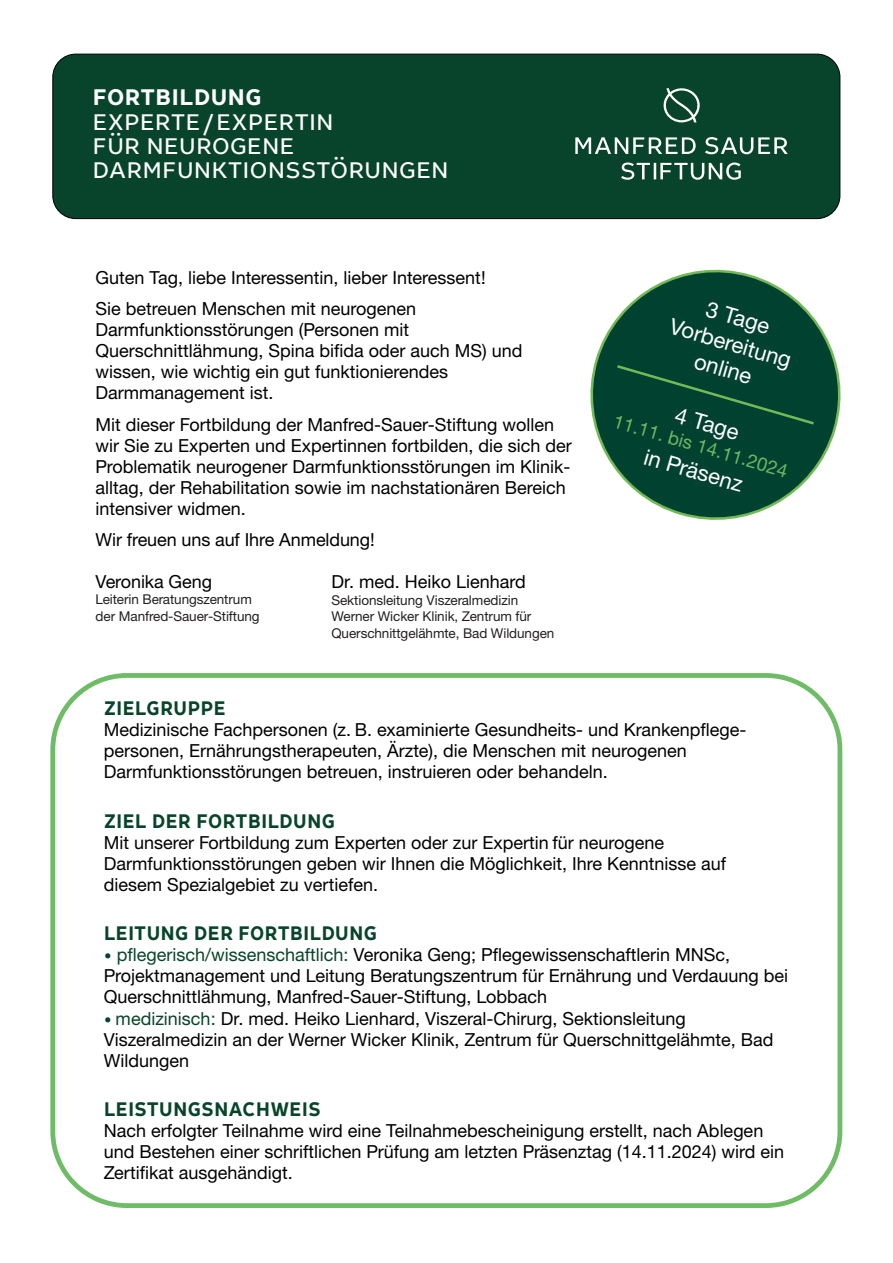
<style>
.page{position:relative;width:893px;height:1263px;background:#fff}
.page>*{position:absolute;margin:0;border:0;box-sizing:border-box;transform-origin:0 0}
.t1{font:24.15px/24.2px "Leto Text Sans";color:#fff;scale:1.06 1}
.t2{font:700 24.15px "Leto Text Sans";color:#fff;scale:1.06 1}
.t3{font:22.05px/26.5px "Helvetica Neue LTW1 G";color:#fff;text-align:center}
.t4{font:700 21px "Leto Text Sans";color:#08442b}
.t5{font:18.75px "Helvetica Neue LTW1 G";color:#6bb964}
.t6{font:18px/21px "Helvetica Neue LTW1 G";color:#000}
.t7{font:13.5px/16.5px "Helvetica Neue LTW1 G";letter-spacing:-.005em;color:#231f20}
.s1{font-family:"Calibri";font-size:16.5px;color:#08442b}
.s2{color:#08442b}
</style>
<div class="page">
<div style="left:53px;top:54px;width:787px;height:165px;background:#08442b;border:1px solid #000;border-radius:23px"></div>
<svg style="left:663px;top:88px;width:37px;height:34px"></svg>
<svg style="left:621px;top:163px;width:120px;height:17px"></svg>
<svg style="left:575px;top:137px;width:213px;height:17px"></svg>
<div style="left:50px;top:673px;width:792px;height:535px;border:5px solid #6fbc66;border-radius:74px"></div>
<svg style="left:590px;top:269px;width:251px;height:251px;fill:#00422f"></svg>
<div style="left:617px;top:365px;width:197px;height:60px;background:#00422f"></div>
<svg style="left:590px;top:269px;width:33px;height:86px"></svg>
<h1 class="t2" style="left:92px;top:87px;width:161px">FORTBILDUNG</h1>
<h1 class="t1" style="left:92px;top:112px;width:337px">EXPERTE/EXPERTIN<br>FÜR NEUROGENE<br>DARMFUNKTIONSSTÖRUNGEN</h1>
<p class="t6" style="left:96px;top:264px;width:392px;line-height:31.5px">Guten Tag, liebe Interessentin, lieber Interessent!<br>Sie betreuen Menschen mit neurogenen</p>
<p class="t6" style="left:96px;top:322px;width:428px">Darmfunktionsstörungen (Personen mit Querschnittlähmung, Spina bifida oder auch MS) und wissen, wie wichtig ein gut funktionierendes Darmmanagement ist.</p>
<p class="t6" style="left:96px;top:416px;width:478px">Mit dieser Fortbildung der Manfred-Sauer-Stiftung wollen wir Sie zu Experten und Expertinnen fortbilden, die sich der Problematik neurogener Darmfunktionsstörungen im Klinik‐ alltag, der Rehabilitation sowie im nachstationären Bereich intensiver widmen.</p>
<p class="t6" style="left:96px;top:532px;width:281px">Wir freuen uns auf Ihre Anmeldung!</p>
<p class="t6" style="left:96px;top:573px;width:118px">Veronika Geng</p>
<p class="t7" style="left:96px;top:593px;width:166px">Leiterin Beratungszentrum der Manfred-Sauer-Stiftung</p>
<p class="t6" style="left:331px;top:574px;width:196px">Dr. med. Heiko Lienhard</p>
<p class="t7" style="left:331px;top:593px;width:224px">Sektionsleitung Viszeralmedizin<br>Werner Wicker Klinik, Zentrum für<br>Querschnittgelähmte, Bad Wildungen</p>
<p class="t3" style="left:680px;top:290px;width:127px;rotate:16deg">3 Tage<br>Vorbereitung online</p>
<p class="t5" style="left:616px;top:414px;width:182px;rotate:16deg">11.11. bis 14.11.2024</p>
<p class="t3" style="left:679px;top:404px;width:67px;rotate:16deg">4 Tage</p>
<p class="t3" style="left:647px;top:446px;width:103px;rotate:16deg">in Präsenz</p>
<p class="t4" style="left:104px;top:699px;width:124px">ZIELGRUPPE</p>
<p class="t6" style="left:104px;top:722px;width:644px">Medizinische Fachpersonen (z. B. examinierte Gesundheits- und Krankenpflege‐ personen, Ernährungstherapeuten, Ärzte), die Menschen mit neurogenen<br>Darmfunktionsstörungen betreuen, instruieren oder behandeln.</p>
<p class="t4" style="left:104px;top:812px;width:233px">ZIEL DER FORTBILDUNG</p>
<p class="t6" style="left:104px;top:834px;width:624px">Mit unserer Fortbildung zum Experten oder zur Expertin für neurogene<br>Darmfunktionsstörungen geben wir Ihnen die Möglichkeit, Ihre Kenntnisse auf diesem Spezialgebiet zu vertiefen.</p>
<p class="t4" style="left:104px;top:924px;width:275px">LEITUNG DER FORTBILDUNG</p>
<p class="t6" style="left:104px;top:947px;width:686px"><span class="s1">•</span> <span class="s2">pflegerisch/wissenschaftlich:</span> Veronika Geng; Pflegewissenschaftlerin MNSc,<br>Projektmanagement und Leitung Beratungszentrum für Ernährung und Verdauung bei<br>Querschnittlähmung, Manfred-Sauer-Stiftung, Lobbach</p>
<p class="t6" style="left:104px;top:1010px;width:671px"><span class="s1">•</span> <span class="s2">medizinisch:</span> Dr. med. Heiko Lienhard, Viszeral-Chirurg, Sektionsleitung<br>Viszeralmedizin an der Werner Wicker Klinik, Zentrum für Querschnittgelähmte, Bad<br>Wildungen</p>
<p class="t4" style="left:104px;top:1101px;width:219px">LEISTUNGSNACHWEIS</p>
<p class="t6" style="left:104px;top:1123px;width:682px">Nach erfolgter Teilnahme wird eine Teilnahmebescheinigung erstellt, nach Ablegen und Bestehen einer schriftlichen Prüfung am letzten Präsenztag (14.11.2024) wird ein<br>Zertifikat ausgehändigt.</p>
</div>
